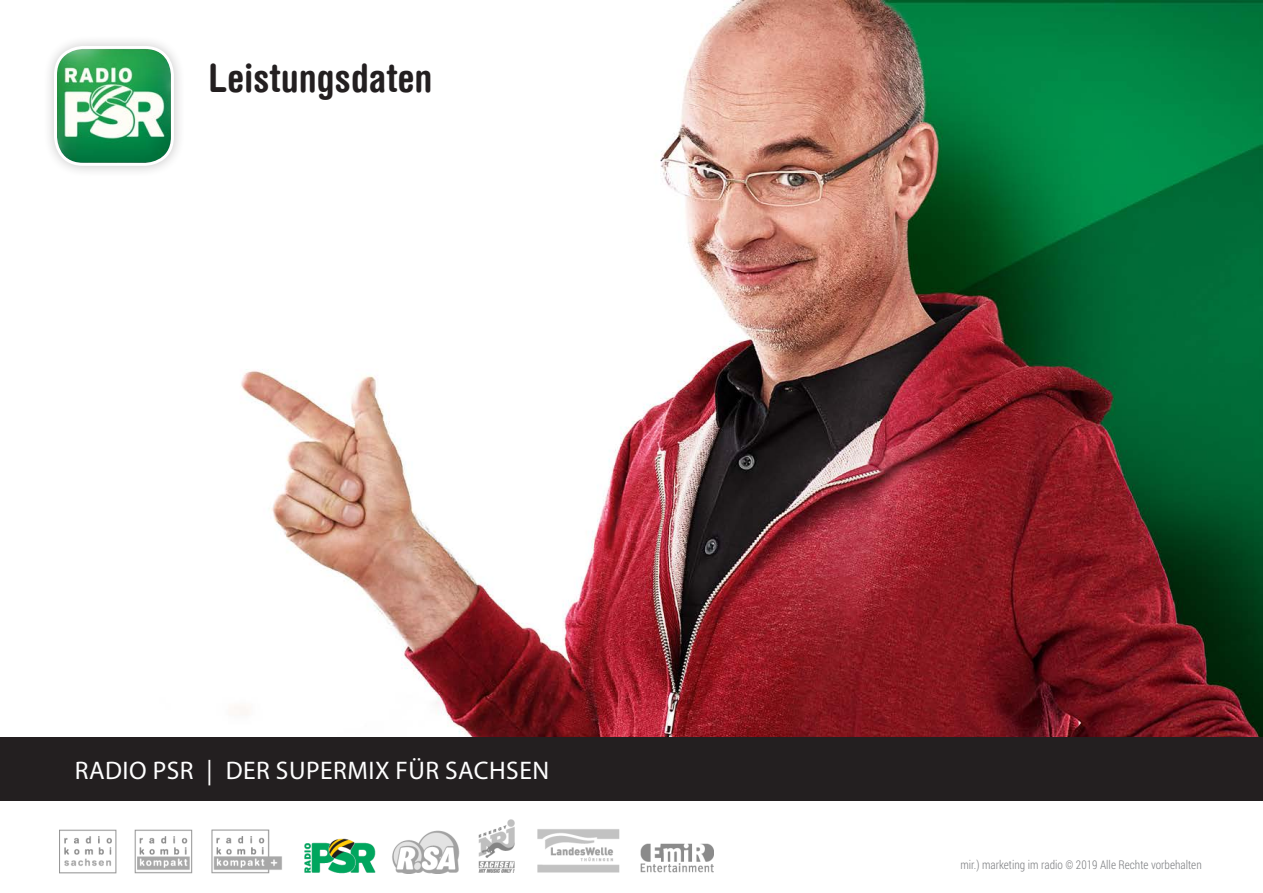
<style>
.page{position:relative;width:1263px;height:893px;background:#fff}
.page>*{position:absolute;margin:0;border:0;box-sizing:border-box;transform-origin:0 0}
.t1{font:700 condensed 39px "Helvetica Rounded LT";color:#231f20}
.t2{font:25.5px "Myriad Pro";letter-spacing:.02em;color:#fff}
.t3{font:300 12px "Roboto Condensed";color:#808285}
</style>
<div class="page">
<img style="left:234px;top:0;width:1029px;height:737px">
<div style="left:0;top:737px;width:1263px;height:64px;background:#231f20"></div>
<div style="left:42px;top:34px;width:143px;height:143px;background:#231f20;opacity:.25"></div>
<img style="left:56px;top:47px;width:116px;height:117px">
<div style="left:54px;top:46px;width:120px;height:120px;border:3px solid #fff;border-radius:28px"></div>
<img style="left:60px;top:819px;width:654px;height:54px">
<p class="t1" style="left:208px;top:54px;width:226px">Leistungsdaten</p>
<p class="t2" style="left:75px;top:754px;width:476px">RADIO PSR | DER SUPERMIX FÜR SACHSEN</p>
<p class="t3" style="left:960px;top:856px;width:243px">mir.) marketing im radio © 2019 Alle Rechte vorbehalten</p>
</div>
